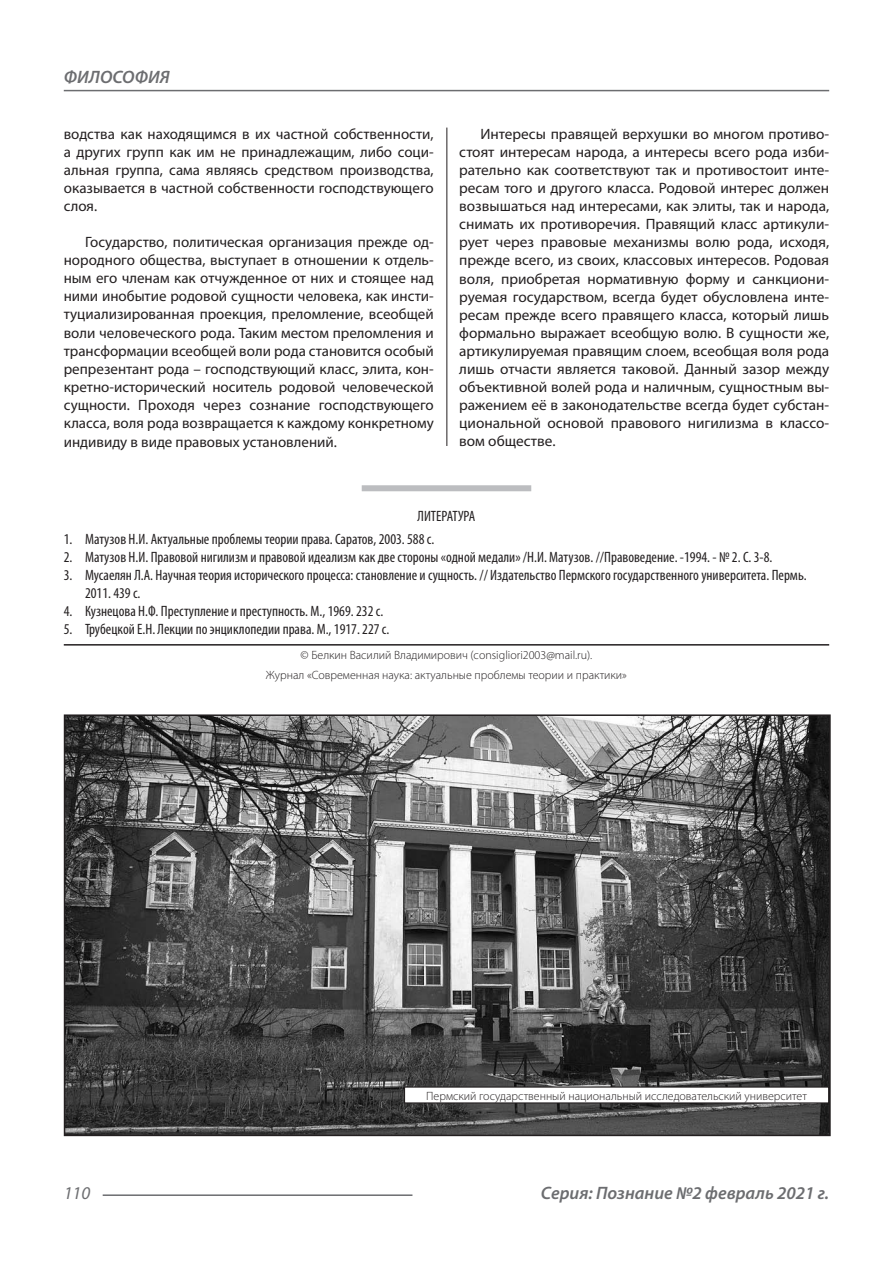
<style>
.page{position:relative;width:893px;height:1263px;background:#fff}
.page>*{position:absolute;margin:0;border:0;box-sizing:border-box;transform-origin:0 0}
.t1{font:italic 600 18px "Myriad Pro";color:#6c6d70}
.t2{font:italic 18px "Myriad Pro";color:#6c6d70}
.Статья_текст{font:15px/18.1px "Myriad Pro";color:#231f20;text-align:justify}
.Библиография_Литерат{font:condensed 15px/18px "Myriad Pro";color:#231f20}
.Автор_копирайт{font:300 12px "Myriad Pro";color:#231f20}
</style>
<div class="page">
<hr style="left:446px;top:128px;width:1px;height:1007px;background:#231f20">
<hr style="left:103px;top:1194px;width:309px;height:2px;background:#6c6d70">
<hr style="left:64px;top:90px;width:765px;height:1px;background:#6c6d70">
<div style="left:362px;top:485px;width:169px;height:6px;background:#bcbdc0"></div>
<hr style="left:64px;top:644px;width:765px;height:2px;background:#231f20">
<img style="left:67px;top:717px;width:761px;height:416px">
<div style="left:64px;top:714px;width:767px;height:422px;border:2px solid #231f20"></div>
<div style="left:404px;top:1087px;width:425px;height:16px;background:#fff"></div>
<div style="left:404px;top:1086px;width:425px;height:17px;border:1px solid #231f20"></div>
<p class="t1" style="left:64px;top:66px;width:107px">ФИЛОСОФИЯ</p>
<p class="Статья_текст" style="left:64px;top:124px;width:371px">водства как находящимся в их частной собственности, а других групп как им не принадлежащим, либо соци&shy;альная группа, сама являясь средством производства, оказывается в частной собственности господствующего слоя.</p>
<p class="Статья_текст" style="left:64px;top:232px;width:371px;text-indent:21px">Государство, политическая организация прежде од&shy;нородного общества, выступает в отношении к отдель&shy;ным его членам как отчужденное от них и стоящее над ними инобытие родовой сущности человека, как инсти&shy;туциализированная проекция, преломление, всеобщей воли человеческого рода. Таким местом преломления и трансформации всеобщей воли рода становится особый репрезентант рода – господствующий класс, элита, кон&shy;кретно-исторический носитель родовой человеческой сущности. Проходя через сознание господствующего класса, воля рода возвращается к каждому конкретному индивиду в виде правовых установлений.</p>
<p class="Статья_текст" style="left:459px;top:124px;width:371px;text-indent:21px">Интересы правящей верхушки во многом противо&shy;стоят интересам народа, а интересы всего рода изби&shy;рательно как соответствуют так и противостоит инте&shy;ресам того и другого класса. Родовой интерес должен возвышаться над интересами, как элиты, так и народа, снимать их противоречия. Правящий класс артикули&shy;рует через правовые механизмы волю рода, исходя, прежде всего, из своих, классовых интересов. Родовая воля, приобретая нормативную форму и санкциони&shy;руемая государством, всегда будет обусловлена инте&shy;ресам прежде всего правящего класса, который лишь формально выражает всеобщую волю. В сущности же, артикулируемая правящим слоем, всеобщая воля рода лишь отчасти является таковой. Данный зазор между объективной волей рода и наличным, сущностным вы&shy;ражением её в законодательстве всегда будет субстан&shy;циональной основой правового нигилизма в классо&shy;вом обществе.</p>
<p class="Библиография_Литерат" style="left:418px;top:507px;width:59px">ЛИТЕРАТУРА</p>
<p class="Библиография_Литерат" style="left:64px;top:530px;width:372px">1. Матузов Н.И. Актуальные проблемы теории права. Саратов, 2003. 588 с.</p>
<p class="Библиография_Литерат" style="left:64px;top:548px;width:710px">2. Матузов Н.И. Правовой нигилизм и правовой идеализм как две стороны «одной медали» /Н.И. Матузов. //Правоведение. -1994. - № 2. С. 3-8.</p>
<p class="Библиография_Литерат" style="left:85px;top:566px;width:723px;text-indent:-21px">3. Мусаелян Л.А. Научная теория исторического процесса: становление и сущность. // Издательство Пермского государственного университета. Пермь.<br>2011. 439 с.</p>
<p class="Библиография_Литерат" style="left:64px;top:602px;width:321px">4. Кузнецова Н.Ф. Преступление и преступность. М., 1969. 232 с.</p>
<p class="Библиография_Литерат" style="left:64px;top:620px;width:327px">5. Трубецкой Е.Н. Лекции по энциклопедии права. М., 1917. 227 с.</p>
<p class="Автор_копирайт" style="left:301px;top:648px;width:293px">© Белкин Василий Владимирович (consigliori2003@mail.ru).</p>
<p class="Автор_копирайт" style="left:266px;top:668px;width:363px">Журнал «Современная наука: актуальные проблемы теории и практики»</p>
<p class="Автор_копирайт" style="left:426px;top:1088px;width:382px">Пермский государственный национальный исследовательский университет</p>
<p class="t2" style="left:64px;top:1182px;width:28px">110</p>
<p class="t1" style="left:541px;top:1182px;width:290px">Серия: Познание №2 февраль 2021 г.</p>
</div>
